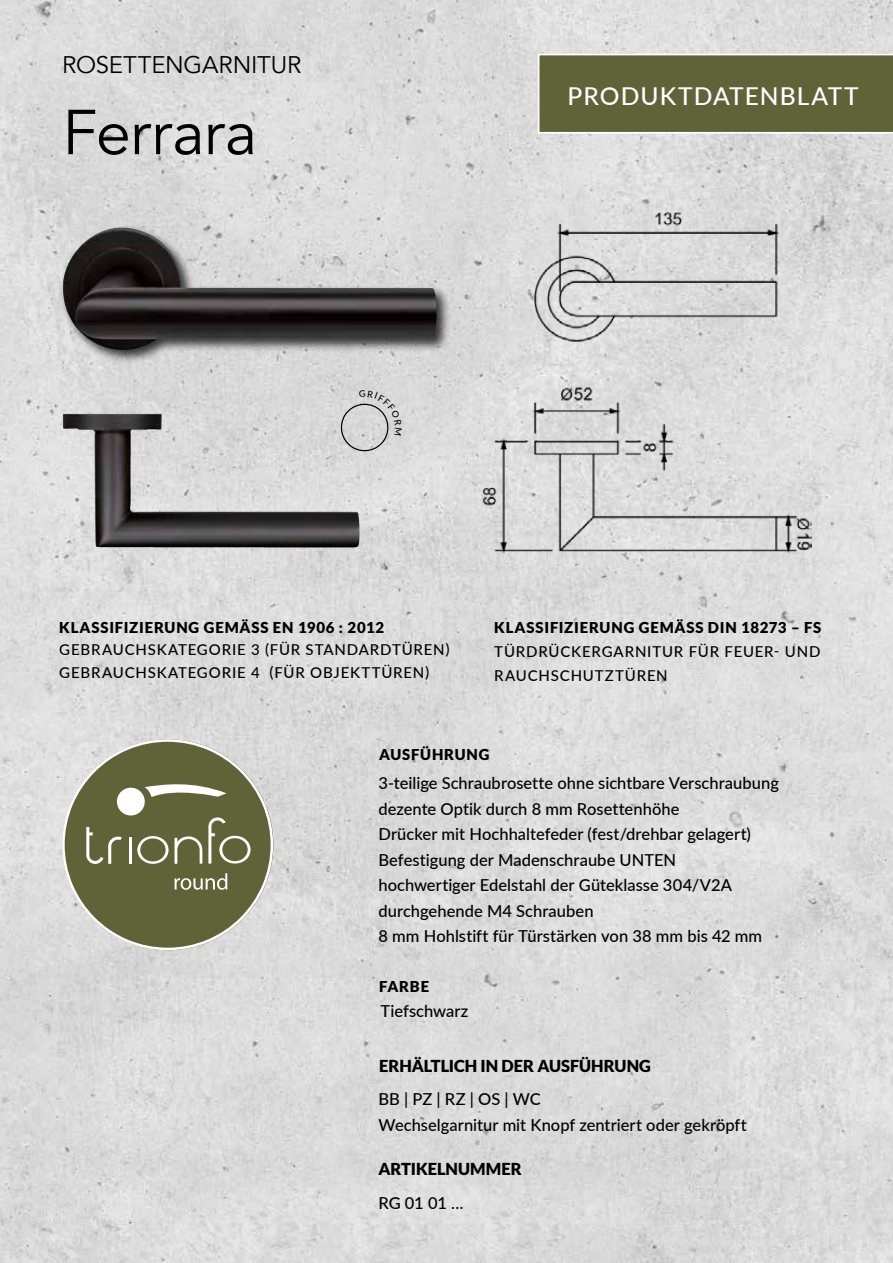
<style>
.page{position:relative;width:893px;height:1263px;background:#fff}
.page>*{position:absolute;margin:0;border:0;box-sizing:border-box;transform-origin:0 0}
.t1{font:62.7px "Avenir";letter-spacing:-.005em;color:#000}
.t2{font:500 24.6px "Lato";letter-spacing:.045em;color:#fff}
.t3{font:24px "Avenir";letter-spacing:-.01em;color:#000}
.t4{font:500 16.5px/25.5px "Lato";letter-spacing:.005em;color:#000}
.t5{font:900 16.5px "Lato";color:#000}
.t6{font:500 15px/22.5px "Lato";letter-spacing:.055em;color:#000}
.t7{font:900 15px "Lato";letter-spacing:.055em;color:#000}
</style>
<div class="page">
<img style="left:0;top:0;width:893px;height:1263px">
<div style="left:538px;top:54px;width:355px;height:80px;background:#5e6338"></div>
<svg style="left:62px;top:739px;width:211px;height:211px;background:#888b6d"></svg>
<img style="left:481px;top:370px;width:331px;height:182px">
<img style="left:481px;top:211px;width:331px;height:142px">
<div style="left:60px;top:224px;width:390px;height:140px;background:#000;opacity:.75"></div>
<img style="left:70px;top:228px;width:48px;height:32px">
<img style="left:63px;top:414px;width:297px;height:133px">
<svg style="left:336px;top:390px;width:66px;height:66px;background:#cecece"></svg>
<h3 class="t3" style="left:62px;top:50px;width:241px">ROSETTENGARNITUR</h3>
<h1 class="t1" style="left:62px;top:95px;width:196px">Ferrara</h1>
<h2 class="t2" style="left:568px;top:78px;width:293px">PRODUKTDATENBLATT</h2>
<p class="t7" style="left:59px;top:619px;width:326px">KLASSIFIZIERUNG GEMÄSS EN 1906 : 2012</p>
<p class="t6" style="left:59px;top:638px;width:392px">GEBRAUCHSKATEGORIE 3 (FÜR STANDARDTÜREN)<br>GEBRAUCHSKATEGORIE 4 (FÜR OBJEKTTÜREN)</p>
<p class="t7" style="left:494px;top:619px;width:328px">KLASSIFIZIERUNG GEMÄSS DIN 18273 – FS</p>
<p class="t6" style="left:494px;top:639px;width:328px;line-height:24px">TÜRDRÜCKERGARNITUR FÜR FEUER- UND<br>RAUCHSCHUTZTÜREN</p>
<p class="t7" style="left:379px;top:745px;width:112px">AUSFÜHRUNG</p>
<p class="t4" style="left:378px;top:770px;width:402px">3-teilige Schraubrosette ohne sichtbare Verschraubung dezente Optik durch 8 mm Rosettenhöhe<br>Drücker mit Hochhaltefeder (fest/drehbar gelagert)<br>Befestigung der Madenschraube UNTEN<br>hochwertiger Edelstahl der Güteklasse 304/V2A durchgehende M4 Schrauben<br>8 mm Hohlstift für Türstärken von 38 mm bis 42 mm</p>
<p class="t7" style="left:379px;top:978px;width:51px">FARBE</p>
<p class="t4" style="left:380px;top:998px;width:89px">Tiefschwarz</p>
<p class="t5" style="left:379px;top:1056px;width:273px">ERHÄLTLICH IN DER AUSFÜHRUNG</p>
<p class="t4" style="left:378px;top:1086px;width:370px">BB | PZ | RZ | OS | WC<br>Wechselgarnitur mit Knopf zentriert oder gekröpft</p>
<p class="t5" style="left:378px;top:1160px;width:145px">ARTIKELNUMMER</p>
<p class="t4" style="left:378px;top:1189px;width:87px">RG 01 01 …</p>
</div>
